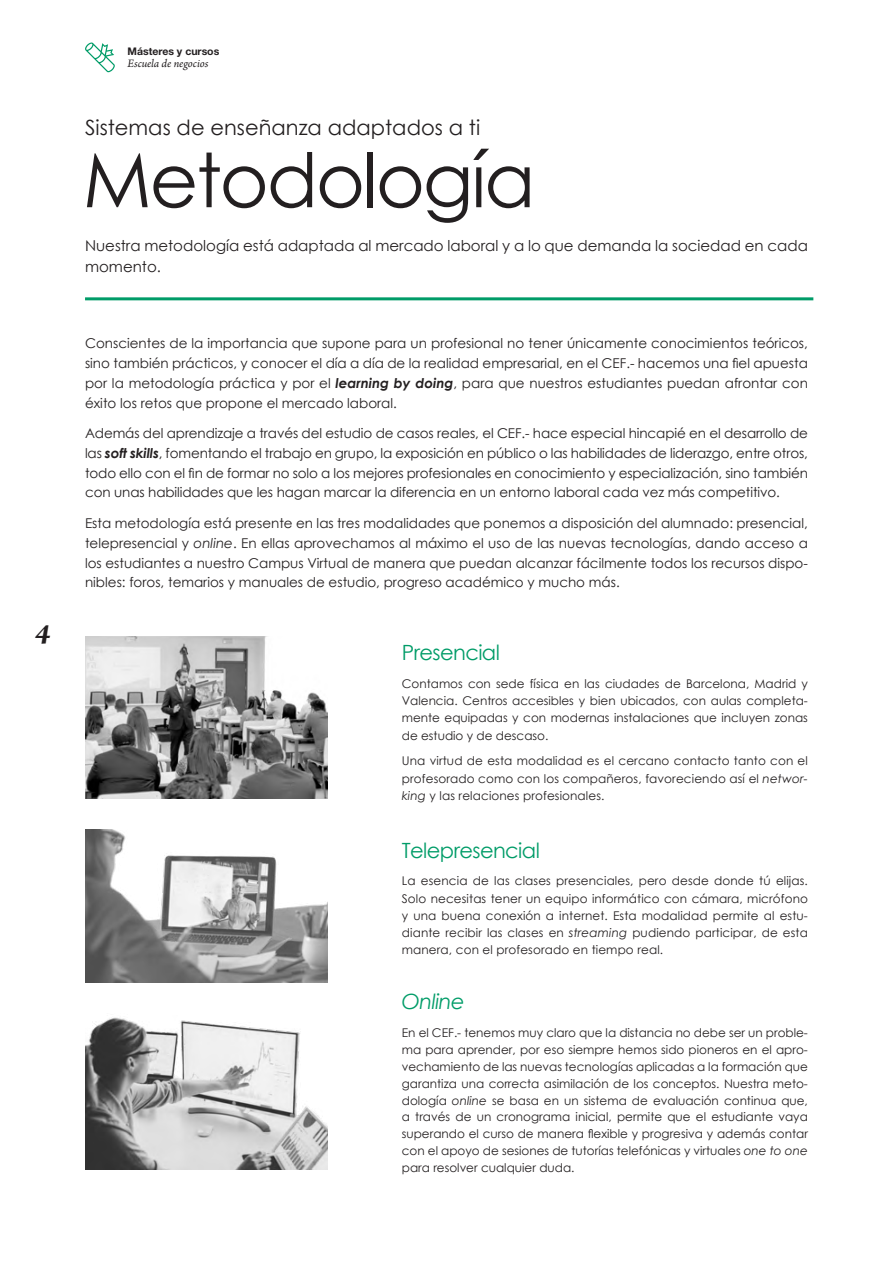
<style>
.page{position:relative;width:893px;height:1263px;background:#fff}
.page>*{position:absolute;margin:0;border:0;box-sizing:border-box;transform-origin:0 0}
.t1{font:75px "Century Gothic";letter-spacing:-.03em;color:#231f20}
.t2{font:italic 700 30px "Arno Pro";color:#231f20}
.t3{font:21px "Century Gothic";color:#231f20}
.t4{font:21px "Century Gothic";letter-spacing:-.03em;color:#009c68}
.t5{font:italic 21px "Century Gothic";letter-spacing:-.03em;color:#009c68}
.t6{font:15px/21px "Century Gothic";color:#231f20}
.t7{font:13.5px/19.8px "Century Gothic";color:#231f20;text-align:justify}
.t8{font:12px/17.2px "Century Gothic";letter-spacing:.005em;color:#231f20;text-align:justify}
.t9{font:italic 12px "Arno Pro";letter-spacing:-.005em;color:#231f20}
.t10{font:700 10.5px "Helvetica Neue LT Std";color:#231f20}
.s1{font-weight:700;font-style:italic}
.s2{font-style:italic}
</style>
<div class="page">
<svg style="left:85px;top:42px;width:30px;height:30px"></svg>
<hr style="left:85px;top:297px;width:728px;height:3px;background:#009c68">
<img style="left:85px;top:637px;width:242px;height:161px">
<img style="left:85px;top:1017px;width:242px;height:152px">
<img style="left:85px;top:829px;width:242px;height:153px">
<h2 class="t2" style="left:35px;top:617px;width:17px">4</h2>
<p class="t10" style="left:128px;top:45px;width:93px">Másteres y cursos</p>
<p class="t9" style="left:128px;top:57px;width:82px">Escuela de negocios</p>
<h3 class="t3" style="left:85px;top:113px;width:397px">Sistemas de enseñanza adaptados a ti</h3>
<h1 class="t1" style="left:83px;top:128px;width:454px">Metodología</h1>
<p class="t6" style="left:85px;top:235px;width:724px">Nuestra metodología está adaptada al mercado laboral y a lo que demanda la sociedad en cada momento.</p>
<p class="t7" style="left:85px;top:333px;width:724px">Conscientes de la importancia que supone para un profesional no tener únicamente conocimientos teóricos, sino también prácticos, y conocer el día a día de la realidad empresarial, en el CEF.- hacemos una fiel apuesta por la metodología práctica y por el <span class="s1">learning by doing</span>, para que nuestros estudiantes puedan afrontar con éxito los retos que propone el mercado laboral.</p>
<p class="t7" style="left:85px;top:423px;width:724px">Además del aprendizaje a través del estudio de casos reales, el CEF.- hace especial hincapié en el desarrollo de las <span class="s1">soft skills</span>, fomentando el trabajo en grupo, la exposición en público o las habilidades de liderazgo, entre otros, todo ello con el fin de formar no solo a los mejores profesionales en conocimiento y especialización, sino también con unas habilidades que les hagan marcar la diferencia en un entorno laboral cada vez más competitivo.</p>
<p class="t7" style="left:85px;top:513px;width:724px">Esta metodología está presente en las tres modalidades que ponemos a disposición del alumnado: presencial, telepresencial y <span class="s2">online</span>. En ellas aprovechamos al máximo el uso de las nuevas tecnologías, dando acceso a los estudiantes a nuestro Campus Virtual de manera que puedan alcanzar fácilmente todos los recursos dispo&shy;nibles: foros, temarios y manuales de estudio, progreso académico y mucho más.</p>
<h3 class="t4" style="left:402px;top:638px;width:100px">Presencial</h3>
<p class="t8" style="left:402px;top:675px;width:408px">Contamos con sede física en las ciudades de Barcelona, Madrid y Valencia. Centros accesibles y bien ubicados, con aulas completa&shy;mente equipadas y con modernas instalaciones que incluyen zonas de estudio y de descaso.</p>
<p class="t8" style="left:402px;top:752px;width:408px">Una virtud de esta modalidad es el cercano contacto tanto con el profesorado como con los compañeros, favoreciendo así el <span class="s2">networ&shy;king</span> y las relaciones profesionales.</p>
<h3 class="t4" style="left:402px;top:835px;width:140px">Telepresencial</h3>
<p class="t8" style="left:402px;top:872px;width:408px">La esencia de las clases presenciales, pero desde donde tú elijas.<br>Solo necesitas tener un equipo informático con cámara, micrófono y una buena conexión a internet. Esta modalidad permite al estu&shy;diante recibir las clases en <span class="s2">streaming</span> pudiendo participar, de esta manera, con el profesorado en tiempo real.</p>
<h3 class="t5" style="left:402px;top:987px;width:64px">Online</h3>
<p class="t8" style="left:402px;top:1024px;width:408px">En el CEF.- tenemos muy claro que la distancia no debe ser un proble&shy;ma para aprender, por eso siempre hemos sido pioneros en el apro&shy;vechamiento de las nuevas tecnologías aplicadas a la formación que garantiza una correcta asimilación de los conceptos. Nuestra meto&shy;dología <span class="s2">online</span> se basa en un sistema de evaluación continua que, a través de un cronograma inicial, permite que el estudiante vaya superando el curso de manera flexible y progresiva y además contar con el apoyo de sesiones de tutorías telefónicas y virtuales <span class="s2">one to one </span>para resolver cualquier duda.</p>
</div>
